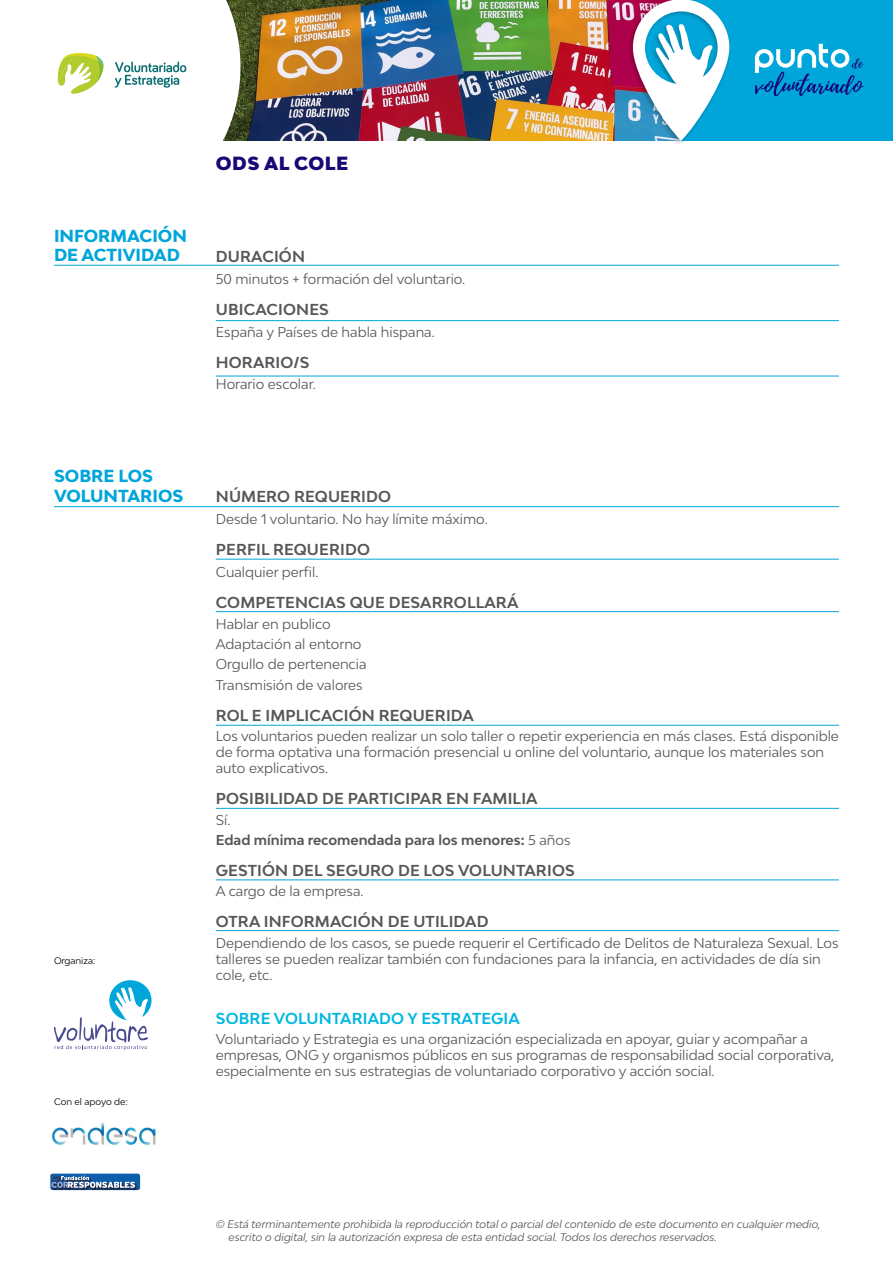
<style>
.page{position:relative;width:893px;height:1263px;background:#fff}
.page>*{position:absolute;margin:0;border:0;box-sizing:border-box;transform-origin:0 0}
.t1{font:900 18px "Bw Modelica";letter-spacing:.03em;color:#170875}
.t2{font:800 16.5px/19.8px "Bw Modelica";color:#00a6da}
.t3{font:700 15px "Bw Modelica";letter-spacing:.01em;color:#575756}
.t4{font:700 15px "Bw Modelica";letter-spacing:.01em;color:#00b7e3}
.t5{font:13.5px/16.2px "Bw Modelica";color:#575756}
.t6{font:700 13.5px/20.4px "Bw Modelica";color:#575756}
.t7{font:italic 10.5px/12.6px "Bw Modelica";color:#575756}
.t8{font:9px "Bw Modelica";color:#000}
.s1{font-weight:400}
</style>
<div class="page">
<svg style="left:54px;top:980px;width:98px;height:70px"></svg>
<div style="left:50px;top:1173px;width:90px;height:17px;background:#0c5eaa;border-radius:2px"></div>
<img style="left:52px;top:1182px;width:86px;height:9px">
<svg style="left:51px;top:1175px;width:84px;height:13px"></svg>
<img style="left:51px;top:1123px;width:105px;height:22px">
<img style="left:240px;top:0;width:386px;height:140px">
<div style="left:681px;top:0;width:212px;height:140px;background:#00a6da"></div>
<svg style="left:755px;top:44px;width:109px;height:53px"></svg>
<div style="left:626px;top:0;width:106px;height:147px;background:#000;opacity:.26"></div>
<svg style="left:633px;top:0;width:96px;height:141px"></svg>
<svg style="left:186px;top:0;width:54px;height:141px"></svg>
<hr style="left:54px;top:506px;width:785px;height:1px;background:#00a6da">
<hr style="left:54px;top:265px;width:785px;height:1px;background:#00a6da">
<hr style="left:216px;top:611px;width:623px;height:1px;background:#00a6da">
<hr style="left:216px;top:559px;width:623px;height:1px;background:#00a6da">
<hr style="left:216px;top:320px;width:623px;height:1px;background:#00a6da">
<hr style="left:216px;top:376px;width:623px;height:1px;background:#00a6da">
<hr style="left:216px;top:725px;width:623px;height:1px;background:#00a6da">
<hr style="left:216px;top:808px;width:623px;height:1px;background:#00a6da">
<hr style="left:216px;top:879px;width:623px;height:1px;background:#00a6da">
<hr style="left:216px;top:930px;width:623px;height:1px;background:#00a6da">
<svg style="left:57px;top:53px;width:129px;height:41px"></svg>
<p class="t2" style="left:54px;top:225px;width:134px">INFORMACIÓN<br>DE ACTIVIDAD</p>
<h1 class="t1" style="left:216px;top:152px;width:134px">ODS AL COLE</h1>
<p class="t3" style="left:216px;top:247px;width:91px">DURACIÓN</p>
<p class="t5" style="left:216px;top:271px;width:251px">50 minutos + formación del voluntario.</p>
<p class="t3" style="left:216px;top:300px;width:115px">UBICACIONES</p>
<p class="t5" style="left:216px;top:324px;width:221px">España y Países de habla hispana.</p>
<p class="t3" style="left:216px;top:353px;width:95px">HORARIO/S</p>
<p class="t5" style="left:216px;top:375px;width:102px">Horario escolar.</p>
<p class="t2" style="left:54px;top:466px;width:131px">SOBRE LOS<br>VOLUNTARIOS</p>
<p class="t8" style="left:54px;top:955px;width:43px">Organiza:</p>
<p class="t8" style="left:54px;top:1096px;width:75px">Con el apoyo de:</p>
<p class="t3" style="left:216px;top:487px;width:177px">NÚMERO REQUERIDO</p>
<p class="t5" style="left:216px;top:511px;width:273px">Desde 1 voluntario. No hay límite máximo.</p>
<p class="t3" style="left:216px;top:540px;width:156px">PERFIL REQUERIDO</p>
<p class="t5" style="left:216px;top:564px;width:104px">Cualquier perfil.</p>
<p class="t3" style="left:216px;top:593px;width:304px">COMPETENCIAS QUE DESARROLLARÁ</p>
<p class="t5" style="left:216px;top:613px;width:152px;line-height:20.4px">Hablar en publico<br>Adaptación al entorno<br>Orgullo de pertenencia<br>Transmisión de valores</p>
<p class="t3" style="left:216px;top:705px;width:260px">ROL E IMPLICACIÓN REQUERIDA</p>
<p class="t5" style="left:216px;top:728px;width:625px">Los voluntarios pueden realizar un solo taller o repetir experiencia en más clases. Está disponible de forma optativa una formación presencial u online del voluntario, aunque los materiales son auto explicativos.</p>
<p class="t3" style="left:216px;top:789px;width:323px">POSIBILIDAD DE PARTICIPAR EN FAMILIA</p>
<p class="t6" style="left:216px;top:809px;width:356px"><span class="s1">Sí.<br></span>Edad mínima recomendada para los menores: <span class="s1">5 años</span></p>
<p class="t3" style="left:216px;top:861px;width:360px">GESTIÓN DEL SEGURO DE LOS VOLUNTARIOS</p>
<p class="t5" style="left:216px;top:883px;width:149px">A cargo de la empresa.</p>
<p class="t3" style="left:216px;top:912px;width:274px">OTRA INFORMACIÓN DE UTILIDAD</p>
<p class="t5" style="left:216px;top:934px;width:624px">Dependiendo de los casos, se puede requerir el Certificado de Delitos de Naturaleza Sexual. Los talleres se pueden realizar también con fundaciones para la infancia, en actividades de día sin cole, etc.</p>
<p class="t4" style="left:216px;top:1008px;width:306px">SOBRE VOLUNTARIADO Y ESTRATEGIA</p>
<p class="t5" style="left:216px;top:1030px;width:620px">Voluntariado y Estrategia es una organización especializada en apoyar, guiar y acompañar a empresas, ONG y organismos públicos en sus programas de responsabilidad social corporativa, especialmente en sus estrategias de voluntariado corporativo y acción social.</p>
<p class="t7" style="left:229px;top:1218px;width:594px;text-indent:-13px">© Está terminantemente prohibida la reproducción total o parcial del contenido de este documento en cualquier medio, escrito o digital, sin la autorización expresa de esta entidad social. Todos los derechos reservados.</p>
</div>
